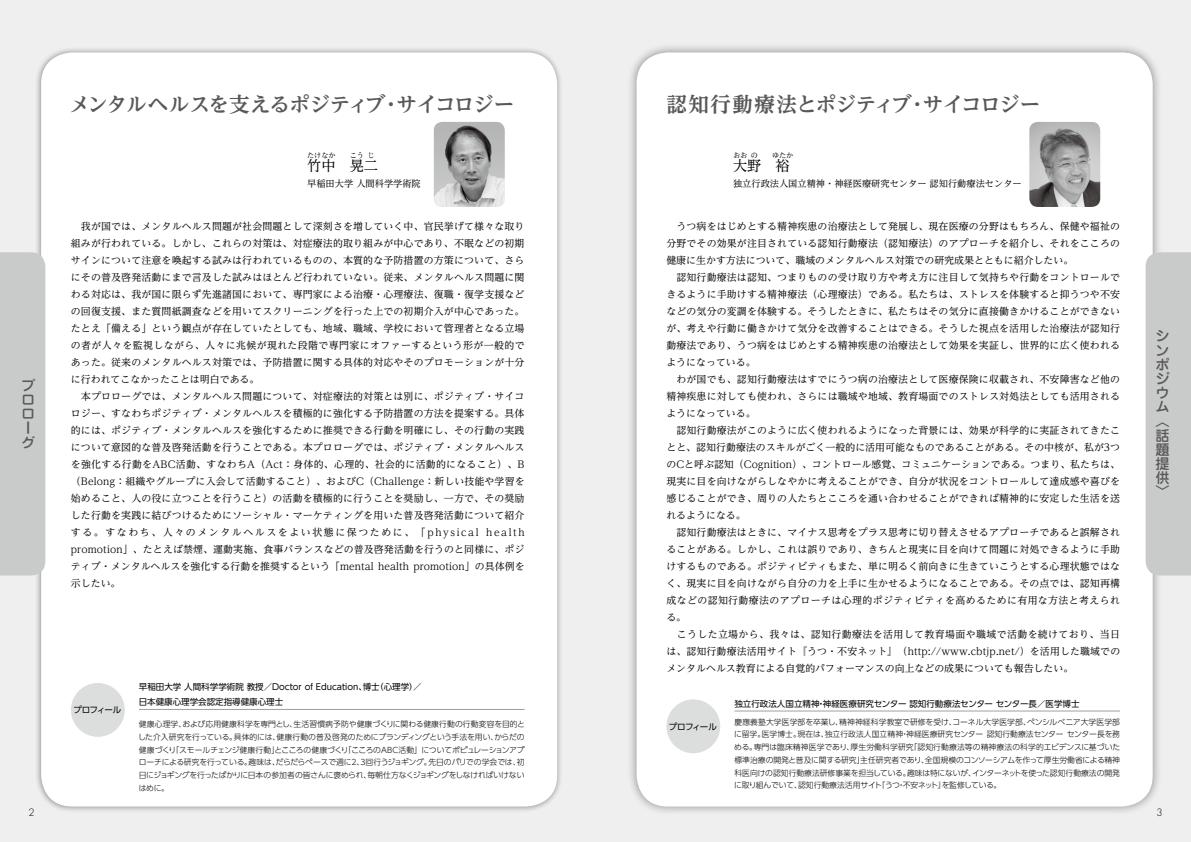
<style>
.page{position:relative;width:1191px;height:842px;background:#fff}
.page>*{position:absolute;margin:0;border:0;box-sizing:border-box;transform-origin:0 0}
.t1{font:700 20.6px "UD Reimin Pr 6 N";letter-spacing:-.035em;color:#595757}
.t2{font:500 14.2px/14.2px "Jun 34 Pro";color:#595757;text-align:justify}
.t3{font:14.2px "UD Reimin Pr 6 N";color:#000}
.t4{font:9.9px/17px "UD Reimin Pr 6 N";letter-spacing:.015em;color:#000}
.t5{font:300 9.9px "Futura Std";color:#000}
.t6{font:9.2px "UD Reimin Pr 6 N";color:#000}
.t7{font:8.5px/14.9px "UD Shin Go Pr 6 N";color:#000}
.t8{font:300 7.8px/12.8px "UD Shin Go Pr 6 N";letter-spacing:-.015em;color:#000;text-align:justify}
.t9{font:7.1px "UD Reimin Pr 6 N";color:#000}
</style>
<div class="page">
<div style="left:0;top:0;width:595px;height:842px;background:#efefef"></div>
<div style="left:595px;top:0;width:596px;height:842px;background:#efefef"></div>
<div style="left:627px;top:43px;width:535px;height:773px;background:#000;opacity:.4"></div>
<div style="left:636px;top:52px;width:516px;height:754px;background:#fff;border-radius:31px"></div>
<div style="left:35px;top:46px;width:528px;height:767px;background:#000;opacity:.4"></div>
<div style="left:41px;top:52px;width:516px;height:754px;background:#fff;border-radius:31px"></div>
<div style="left:1145px;top:252px;width:46px;height:323px;background:#c9caca"></div>
<div style="left:0;top:252px;width:45px;height:323px;background:#c9caca"></div>
<hr style="left:139px;top:709px;width:385px;height:1px;background:#9fa0a0">
<hr style="left:734px;top:711px;width:386px;height:1px;background:#9fa0a0">
<div style="left:71px;top:683px;width:54px;height:54px;background:#dcdddd;border-radius:50%"></div>
<div style="left:666px;top:699px;width:54px;height:54px;background:#dcdddd;border-radius:50%"></div>
<img style="left:1029px;top:122px;width:71px;height:85px">
<img style="left:434px;top:122px;width:71px;height:85px">
<h1 class="t1" style="left:69px;top:87px;width:446px">メンタルヘルスを支えるポジティブ・サイコロジー</h1>
<h1 class="t1" style="left:666px;top:87px;width:376px">認知行動療法とポジティブ・サイコロジー</h1>
<h2 class="t2" style="left:21px;top:377px;width:16px;text-align:left">プロローグ</h2>
<p class="t9" style="left:350px;top:149px;width:16px">こう</p>
<p class="t9" style="left:367px;top:149px;width:9px">じ</p>
<p class="t6" style="left:307px;top:176px;width:115px">早稲田大学 人間科学学術院</p>
<p class="t9" style="left:307px;top:149px;width:30px">たけなか</p>
<h2 class="t3" style="left:307px;top:154px;width:30px">竹中</h2>
<h2 class="t3" style="left:350px;top:154px;width:30px">晃二</h2>
<p class="t9" style="left:772px;top:149px;width:23px">ゆたか</p>
<p class="t6" style="left:733px;top:176px;width:290px">独立行政法人国立精神・神経医療研究センター 認知行動療法センター</p>
<p class="t9" style="left:733px;top:149px;width:16px">おお</p>
<p class="t9" style="left:750px;top:149px;width:9px">の</p>
<h2 class="t3" style="left:733px;top:154px;width:30px">大野</h2>
<h2 class="t3" style="left:775px;top:154px;width:16px">裕</h2>
<p class="t4" style="left:71px;top:217px;width:455px">　我が国では、メンタルヘルス問題が社会問題として深刻さを増していく中、官民挙げて様々な取り組みが行われている。しかし、これらの対策は、対症療法的取り組みが中心であり、不眠などの初期サインについて注意を喚起する試みは行われているものの、本質的な予防措置の方策について、さらにその普及啓発活動にまで言及した試みはほとんど行われていない。従来、メンタルヘルス問題に関わる対応は、我が国に限らず先進諸国において、専門家による治療・心理療法、復職・復学支援などの回復支援、また質問紙調査などを用いてスクリーニングを行った上での初期介入が中心であった。たとえ「備える」という観点が存在していたとしても、地域、職域、学校において管理者となる立場の者が人々を監視しながら、人々に兆候が現れた段階で専門家にオファーするという形が一般的であった。従来のメンタルヘルス対策では、予防措置に関する具体的対応やそのプロモーションが十分に行われてこなかったことは明白である。<br>　本プロローグでは、メンタルヘルス問題について、対症療法的対策とは別に、ポジティブ・サイコロジー、すなわちポジティブ・メンタルヘルスを積極的に強化する予防措置の方法を提案する。具体的には、ポジティブ・メンタルヘルスを強化するために推奨できる行動を明確にし、その行動の実践について意図的な普及啓発活動を行うことである。本プロローグでは、ポジティブ・メンタルヘルスを強化する行動をABC活動、すなわちA（Act：身体的、心理的、社会的に活動的になること）、B（Belong：組織やグループに入会して活動すること）、およびC（Challenge：新しい技能や学習を始めること、人の役に立つことを行うこと）の活動を積極的に行うことを奨励し、一方で、その奨励した行動を実践に結びつけるためにソーシャル・マーケティングを用いた普及啓発活動について紹介する。すなわち、人々のメンタルヘルスをよい状態に保つために、「physical health promotion」、たとえば禁煙、運動実施、食事バランスなどの普及啓発活動を行うのと同様に、ポジティブ・メンタルヘルスを強化する行動を推奨するという「mental health promotion」の具体例を示したい。</p>
<p class="t4" style="left:666px;top:217px;width:455px">　うつ病をはじめとする精神疾患の治療法として発展し、現在医療の分野はもちろん、保健や福祉の分野でその効果が注目されている認知行動療法（認知療法）のアプローチを紹介し、それをこころの健康に生かす方法について、職域のメンタルヘルス対策での研究成果とともに紹介したい。<br>　認知行動療法は認知、つまりものの受け取り方や考え方に注目して気持ちや行動をコントロールできるように手助けする精神療法（心理療法）である。私たちは、ストレスを体験すると抑うつや不安などの気分の変調を体験する。そうしたときに、私たちはその気分に直接働きかけることができないが、考えや行動に働きかけて気分を改善することはできる。そうした視点を活用した治療法が認知行動療法であり、うつ病をはじめとする精神疾患の治療法として効果を実証し、世界的に広く使われるようになっている。<br>　わが国でも、認知行動療法はすでにうつ病の治療法として医療保険に収載され、不安障害など他の精神疾患に対しても使われ、さらには職域や地域、教育場面でのストレス対処法としても活用されるようになっている。<br>　認知行動療法がこのように広く使われるようになった背景には、効果が科学的に実証されてきたことと、認知行動療法のスキルがごく一般的に活用可能なものであることがある。その中核が、私が3つのCと呼ぶ認知（Cognition）、コントロール感覚、コミュニケーションである。つまり、私たちは、現実に目を向けながらしなやかに考えることができ、自分が状況をコントロールして達成感や喜びを感じることができ、周りの人たちとこころを通い合わせることができれば精神的に安定した生活を送れるようになる。<br>　認知行動療法はときに、マイナス思考をプラス思考に切り替えさせるアプローチであると誤解されることがある。しかし、これは誤りであり、きちんと現実に目を向けて問題に対処できるように手助けするものである。ポジティビティもまた、単に明るく前向きに生きていこうとする心理状態ではなく、現実に目を向けながら自分の力を上手に生かせるようになることである。その点では、認知再構成などの認知行動療法のアプローチは心理的ポジティビティを高めるために有用な方法と考えられる。<br>　こうした立場から、我々は、認知行動療法を活用して教育場面や職域で活動を続けており、当日は、認知行動療法活用サイト『うつ・不安ネット』（http://www.cbtjp.net/）を活用した職域でのメンタルヘルス教育による自覚的パフォーマンスの向上などの成果についても報告したい。</p>
<p class="t7" style="left:73px;top:702px;width:49px">プロフィール</p>
<p class="t7" style="left:139px;top:679px;width:284px">早稲田大学 人間科学学術院 教授／Doctor of Education、博士（心理学）／日本健康心理学会認定指導健康心理士</p>
<p class="t7" style="left:734px;top:696px;width:347px">独立行政法人国立精神・神経医療研究センター 認知行動療法センター センター長／医学博士</p>
<p class="t8" style="left:138px;top:717px;width:388px">健康心理学、および応用健康科学を専門とし、生活習慣病予防や健康づくりに関わる健康行動の行動変容を目的とした介入研究を行っている。具体的には、健康行動の普及啓発のためにブランディングという手法を用い、からだの健康づくり「スモールチェンジ健康行動」とこころの健康づくり「こころのABC活動」についてポピュレーションアプローチによる研究を行っている。趣味は、だらだらペースで週に2、３回行うジョギング。先日のパリでの学会では、初日にジョギングを行ったばかりに日本の参加者の皆さんに褒められ、毎朝仕方なくジョギングをしなければいけないはめに。</p>
<p class="t8" style="left:734px;top:715px;width:387px">慶應義塾大学医学部を卒業し、精神神経科学教室で研修を受け、コーネル大学医学部、ペンシルベニア大学医学部に留学。医学博士。現在は、独立行政法人国立精神・神経医療研究センター認知行動療法センターセンター長を務める。専門は臨床精神医学であり、厚生労働科学研究「認知行動療法等の精神療法の科学的エビデンスに基づいた標準治療の開発と普及に関する研究」主任研究者であり、全国規模のコンソーシアムを作って厚生労働省による精神科医向けの認知行動療法研修事業を担当している。趣味は特にないが、インターネットを使った認知行動療法の開発に取り組んでいて、認知行動療法活用サイト『うつ・不安ネット』を監修している。</p>
<p class="t7" style="left:669px;top:719px;width:49px">プロフィール</p>
<h2 class="t2" style="left:1155px;top:327px;width:16px">シンポジウム〈話題提供〉</h2>
<p class="t5" style="left:28px;top:806px;width:8px">2</p>
<p class="t5" style="left:1156px;top:806px;width:8px">3</p>
</div>
